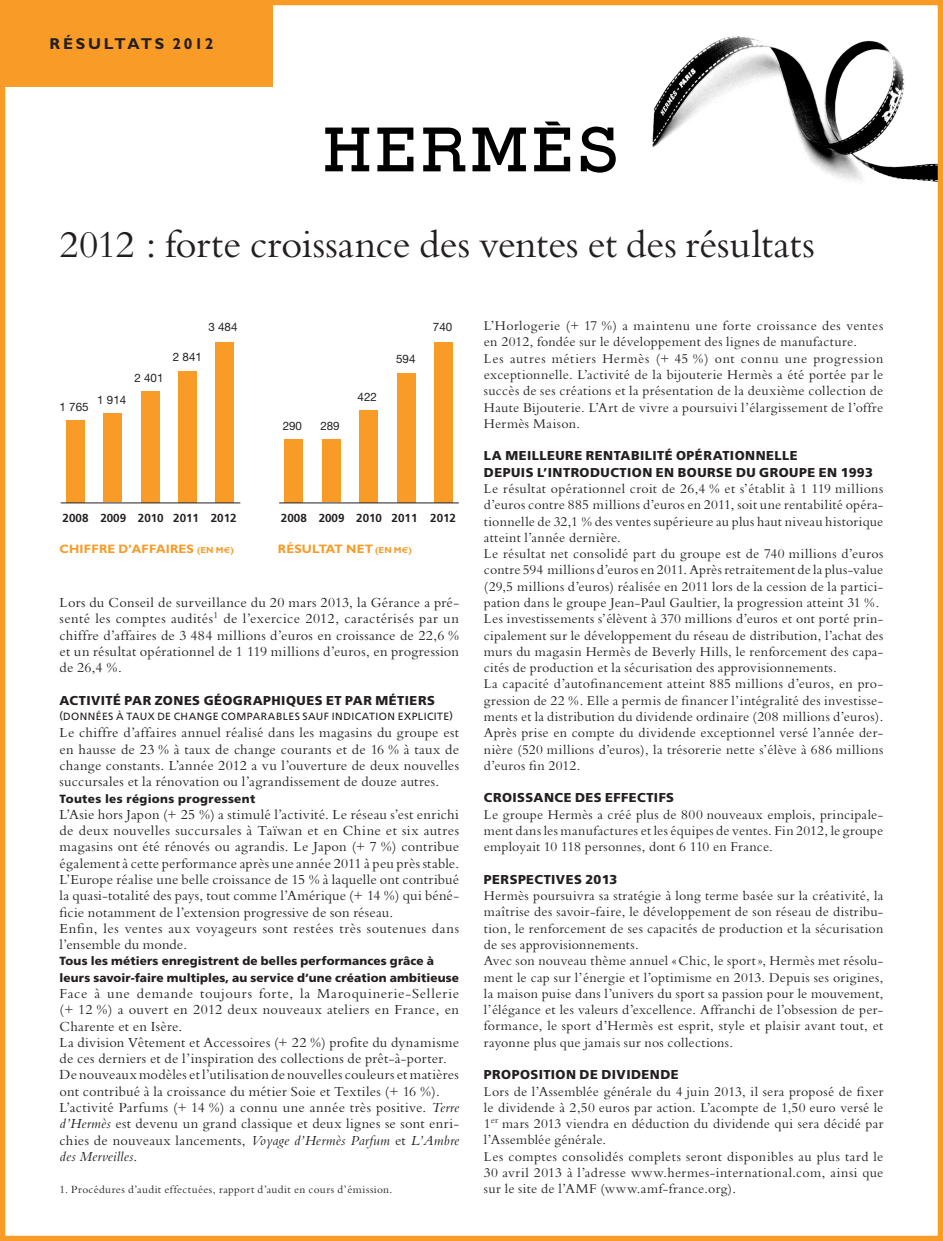
<style>
.page{position:relative;width:943px;height:1241px;background:#fff}
.page>*{position:absolute;margin:0;border:0;box-sizing:border-box;transform-origin:0 0}
.t1{font:41.12px "Bembo";letter-spacing:-.005em;color:#231f20}
.t2{font:700 15.75px "Gill Sans Std";letter-spacing:.17em;color:#231f20}
.t3{font:14.35px/16.3px "Bembo";letter-spacing:.02em;color:#231f20;text-align:justify}
.t4{font:14px/16.3px "Bembo";letter-spacing:.02em;color:#231f20}
.t5{font:900 12.78px/16.3px "Frutiger";letter-spacing:.035em;color:#231f20}
.t6{font:700 12.25px "Gill Sans";letter-spacing:.015em;color:#f89b27}
.t7{font:900 11.9px/16.3px "Frutiger";letter-spacing:.01em;color:#231f20}
.t8{font:900 11.9px "Frutiger";letter-spacing:.03em;color:#231f20}
.t9{font:700 11.55px "Frutiger";color:#231f20}
.t10{font:11.55px "Helvetica Neue";color:#231f20}
.t11{font:11.38px "Bembo";letter-spacing:.035em;color:#231f20}
.t12{font:10.5px "Frutiger";letter-spacing:.04em;color:#231f20}
.t13{font:700 8.75px "Gill Sans";color:#f89b27}
.s1{font-size:39.38px}
.s2{font-size:8.75px}
.s3{font-family:"Euro Sans";font-size:8.75px}
.s4{font-family:"Euro Sans"}
.s5{font-style:italic}
</style>
<div class="page">
<img style="left:652px;top:36px;width:171px;height:134px">
<div style="left:0;top:0;width:943px;height:1240px;border:5px solid #f89b27"></div>
<div style="left:0;top:0;width:273px;height:87px;background:#f89b27"></div>
<svg style="left:325px;top:127px;width:44px;height:44px"></svg>
<svg style="left:377px;top:127px;width:36px;height:44px"></svg>
<svg style="left:534px;top:121px;width:36px;height:50px"></svg>
<svg style="left:581px;top:126px;width:34px;height:47px"></svg>
<svg style="left:472px;top:127px;width:54px;height:44px"></svg>
<svg style="left:423px;top:127px;width:42px;height:44px"></svg>
<div style="left:141px;top:391px;width:19px;height:112px;background:#f89b27"></div>
<div style="left:103px;top:413px;width:19px;height:89px;background:#f89b27"></div>
<div style="left:66px;top:420px;width:19px;height:82px;background:#f89b27"></div>
<div style="left:215px;top:342px;width:19px;height:160px;background:#f89b27"></div>
<div style="left:178px;top:371px;width:19px;height:131px;background:#f89b27"></div>
<hr style="left:61px;top:502px;width:179px;height:1px;background:#231f20">
<div style="left:359px;top:411px;width:19px;height:92px;background:#f89b27"></div>
<div style="left:322px;top:439px;width:18px;height:63px;background:#f89b27"></div>
<div style="left:284px;top:439px;width:19px;height:63px;background:#f89b27"></div>
<div style="left:434px;top:342px;width:19px;height:160px;background:#f89b27"></div>
<div style="left:397px;top:373px;width:18px;height:129px;background:#f89b27"></div>
<hr style="left:279px;top:502px;width:180px;height:1px;background:#231f20">
<p class="t2" style="left:50px;top:34px;width:165px">RÉSULTATS 2012</p>
<h1 class="t1" style="left:60px;top:220px;width:756px"><span class="s1">2012</span> : forte croissance des ventes et des résultats</h1>
<p class="t10" style="left:208px;top:320px;width:31px">3 484</p>
<p class="t10" style="left:433px;top:320px;width:21px">740</p>
<p class="t10" style="left:173px;top:350px;width:31px">2 841</p>
<p class="t10" style="left:396px;top:352px;width:21px">594</p>
<p class="t10" style="left:134px;top:370px;width:31px">2 401</p>
<p class="t10" style="left:60px;top:399px;width:31px">1 765</p>
<p class="t10" style="left:97px;top:393px;width:31px">1 914</p>
<p class="t10" style="left:357px;top:390px;width:21px">422</p>
<p class="t10" style="left:283px;top:418px;width:21px">290</p>
<p class="t10" style="left:320px;top:419px;width:21px">289</p>
<p class="t9" style="left:63px;top:511px;width:27px">2008</p>
<p class="t9" style="left:138px;top:511px;width:100px">2010 2011 2012</p>
<p class="t9" style="left:100px;top:511px;width:27px">2009</p>
<p class="t9" style="left:281px;top:511px;width:27px">2008</p>
<p class="t9" style="left:356px;top:511px;width:101px">2010 2011 2012</p>
<p class="t9" style="left:319px;top:511px;width:27px">2009</p>
<p class="t6" style="left:60px;top:541px;width:176px">CHIFFRE D’AFFAIRES <span class="s2">(EN M</span><span class="s3">€</span><span class="s2">)</span></p>
<p class="t6" style="left:278px;top:541px;width:78px">RÉSULTAT NET</p>
<p class="t13" style="left:375px;top:544px;width:38px">(EN M<span class="s4">€</span>)</p>
<p class="t3" style="left:60px;top:594px;width:401px">Lors du Conseil de surveillance du 20 mars 2013, la Gérance a pré&shy;senté les comptes audités<sup>1</sup> de l’exercice 2012, caractérisés par un chiffre d’affaires de 3 484 millions d’euros en croissance de 22,6 % et un résultat opérationnel de 1 119 millions d’euros, en progression de 26,4 %.</p>
<p class="t5" style="left:60px;top:692px;width:377px">ACTIVITÉ PAR ZONES GÉOGRAPHIQUES ET PAR MÉTIERS</p>
<p class="t12" style="left:60px;top:710px;width:395px">(DONNÉES À TAUX DE CHANGE COMPARABLES SAUF INDICATION EXPLICITE)</p>
<p class="t3" style="left:60px;top:724px;width:401px">Le chiffre d’affaires annuel réalisé dans les magasins du groupe est en hausse de 23 % à taux de change courants et de 16 % à taux de change constants. L’année 2012 a vu l’ouverture de deux nouvelles succursales et la rénovation ou l’agrandissement de douze autres.</p>
<p class="t8" style="left:60px;top:791px;width:197px">TOUTES LES RÉGIONS PROGRESSENT</p>
<p class="t3" style="left:60px;top:805px;width:401px;text-align:left">L’Asie hors Japon (+ 25 %) a stimulé l’activité. Le réseau s’est enrichi de deux nouvelles succursales à Taïwan et en Chine et six autres magasins ont été rénovés ou agrandis. Le Japon (+ 7 %) contribue également à cette performance après une année 2011 à peu près stable.<br>L’Europe réalise une belle croissance de 15 % à laquelle ont contribué la quasi-totalité des pays, tout comme l’Amérique (+ 14 %) qui béné&shy;ficie notamment de l’extension progressive de son réseau.<br>Enfin, les ventes aux voyageurs sont restées très soutenues dans l’ensemble du monde.</p>
<p class="t7" style="left:60px;top:952px;width:401px">TOUS LES MÉTIERS ENREGISTRENT DE BELLES PERFORMANCES GRÂCE À<br>LEURS SAVOIR-FAIRE MULTIPLES, AU SERVICE D’UNE CRÉATION AMBITIEUSE</p>
<p class="t3" style="left:60px;top:984px;width:401px;text-align:left">Face à une demande toujours forte, la Maroquinerie-Sellerie (+ 12 %) a ouvert en 2012 deux nouveaux ateliers en France, en Charente et en Isère.<br>La division Vêtement et Accessoires (+ 22 %) profite du dynamisme de ces derniers et de l’inspiration des collections de prêt-à-porter.<br>De nouveaux modèles et l’utilisation de nouvelles couleurs et matières ont contribué à la croissance du métier Soie et Textiles (+ 16 %).<br>L’activité Parfums (+ 14 %) a connu une année très positive. <span class="s5">Terre d’Hermès</span> est devenu un grand classique et deux lignes se sont enri&shy;chies de nouveaux lancements, <span class="s5">Voyage d’Hermès Parfum</span> et <span class="s5">L’Ambre des Merveilles</span>.</p>
<p class="t11" style="left:60px;top:1182px;width:334px">1. Procédures d’audit effectuées, rapport d’audit en cours d’émission.</p>
<p class="t4" style="left:484px;top:317px;width:401px">L’Horlogerie (+ 17 %) a maintenu une forte croissance des ventes en 2012, fondée sur le développement des lignes de manufacture.<br>Les autres métiers Hermès (+ 45 %) ont connu une progression exceptionnelle. L’activité de la bijouterie Hermès a été portée par le succès de ses créations et la présentation de la deuxième collection de Haute Bijouterie. L’Art de vivre a poursuivi l’élargissement de l’offre Hermès Maison.</p>
<p class="t5" style="left:484px;top:447px;width:390px">LA MEILLEURE RENTABILITÉ OPÉRATIONNELLE<br>DEPUIS L’INTRODUCTION EN BOURSE DU GROUPE EN 1993</p>
<p class="t4" style="left:484px;top:480px;width:401px">Le résultat opérationnel croit de 26,4 % et s’établit à 1 119 millions d’euros contre 885 millions d’euros en 2011, soit une rentabilité opéra&shy;tionnelle de 32,1 % des ventes supérieure au plus haut niveau historique atteint l’année dernière.<br>Le résultat net consolidé part du groupe est de 740 millions d’euros contre 594 millions d’euros en 2011. Après retraitement de la plus-value (29,5 millions d’euros) réalisée en 2011 lors de la cession de la partici&shy;pation dans le groupe Jean-Paul Gaultier, la progression atteint 31 %.<br>Les investissements s’élèvent à 370 millions d’euros et ont porté prin&shy;cipalement sur le développement du réseau de distribution, l’achat des murs du magasin Hermès de Beverly Hills, le renforcement des capa&shy;cités de production et la sécurisation des approvisionnements.<br>La capacité d’autofinancement atteint 885 millions d’euros, en pro&shy;gression de 22 %. Elle a permis de financer l’intégralité des investisse&shy;ments et la distribution du dividende ordinaire (208 millions d’euros).<br>Après prise en compte du dividende exceptionnel versé l’année der&shy;nière (520 millions d’euros), la trésorerie nette s’élève à 686 millions d’euros fin 2012.</p>
<p class="t5" style="left:484px;top:789px;width:192px">CROISSANCE DES EFFECTIFS</p>
<p class="t4" style="left:484px;top:805px;width:401px;text-align:justify">Le groupe Hermès a créé plus de 800 nouveaux emplois, principale&shy;ment dans les manufactures et les équipes de ventes. Fin 2012, le groupe employait 10 118 personnes, dont 6 110 en France.</p>
<p class="t5" style="left:484px;top:870px;width:135px">PERSPECTIVES 2013</p>
<p class="t4" style="left:484px;top:887px;width:401px">Hermès poursuivra sa stratégie à long terme basée sur la créativité, la maîtrise des savoir-faire, le développement de son réseau de distribu&shy;tion, le renforcement de ses capacités de production et la sécurisation de ses approvisionnements.<br>Avec son nouveau thème annuel «Chic, le sport», Hermès met résolu&shy;ment le cap sur l’énergie et l’optimisme en 2013. Depuis ses origines, la maison puise dans l’univers du sport sa passion pour le mouvement, l’élégance et les valeurs d’excellence. Affranchi de l’obsession de per&shy;formance, le sport d’Hermès est esprit, style et plaisir avant tout, et rayonne plus que jamais sur nos collections.</p>
<p class="t5" style="left:484px;top:1066px;width:196px">PROPOSITION DE DIVIDENDE</p>
<p class="t4" style="left:484px;top:1082px;width:401px">Lors de l’Assemblée générale du 4 juin 2013, il sera proposé de fixer le dividende à 2,50 euros par action. L’acompte de 1,50 euro versé le 1<sup>er</sup> mars 2013 viendra en déduction du dividende qui sera décidé par l’Assemblée générale.<br>Les comptes consolidés complets seront disponibles au plus tard le 30 avril 2013 à l’adresse www.hermes-international.com, ainsi que sur le site de l’AMF (www.amf-france.org).</p>
</div>
